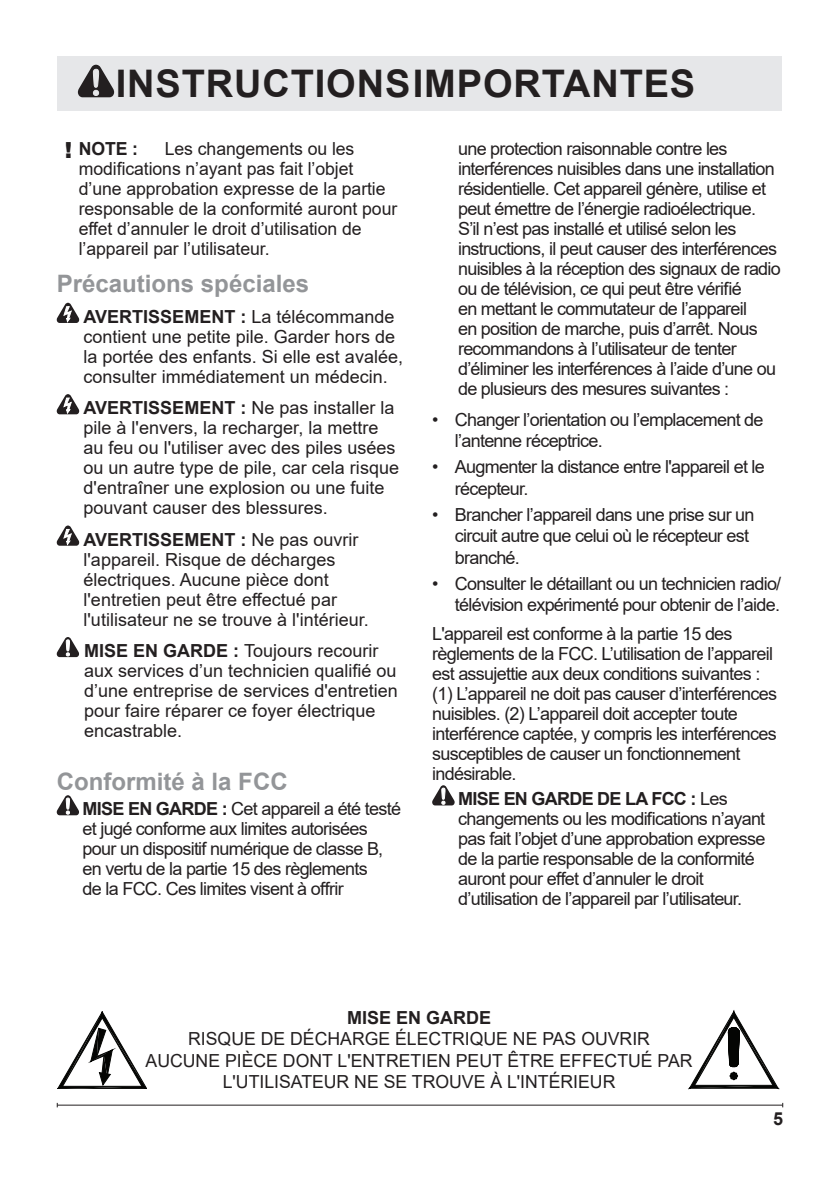
<style>
.page{position:relative;width:840px;height:1191px;background:#fff}
.page>*{position:absolute;margin:0;border:0;box-sizing:border-box;transform-origin:0 0}
.t1{font:700 38px "Arial";letter-spacing:.02em;color:#231f20}
.t2{font:700 24px "Arial";color:#939598}
.t3{font:900 22.2px "Arial";color:#231f20}
.t4{font:18px/20px "Arial";letter-spacing:-.04em;color:#231f20}
.t5{font:18px/20px "Arial";color:#231f20}
.t6{font:18px/20px "Arial";letter-spacing:-.005em;color:#231f20}
.t7{font:700 18px "Arial";color:#231f20}
.s1{font-weight:700}
</style>
<div class="page">
<hr style="left:57px;top:1104px;width:725px;height:1px;background:#231f20">
<div style="left:57px;top:57px;width:724px;height:54px;background:#e6e7e9"></div>
<svg style="left:57px;top:303px;width:22px;height:20px"></svg>
<svg style="left:57px;top:394px;width:22px;height:20px"></svg>
<svg style="left:57px;top:525px;width:22px;height:21px"></svg>
<svg style="left:57px;top:637px;width:22px;height:20px"></svg>
<svg style="left:57px;top:795px;width:22px;height:20px"></svg>
<svg style="left:78px;top:64px;width:36px;height:33px"></svg>
<svg style="left:432px;top:785px;width:22px;height:20px"></svg>
<svg style="left:57px;top:1012px;width:90px;height:77px"></svg>
<svg style="left:689px;top:1011px;width:88px;height:77px"></svg>
<h1 class="t1" style="left:116px;top:57px;width:580px">INSTRUCTIONS IMPORTANTES</h1>
<p class="t3" style="left:65px;top:134px;width:9px">!</p>
<p class="t7" style="left:79px;top:136px;width:61px">NOTE :</p>
<p class="t6" style="left:79px;top:138px;width:320px;text-indent:86px">Les changements ou les modifications n’ayant pas fait l’objet d’une approbation expresse de la partie responsable de la conformité auront pour effet d’annuler le droit d’utilisation de l’appareil par l’utilisateur.</p>
<h2 class="t2" style="left:57px;top:266px;width:254px">Précautions spéciales</h2>
<p class="t5" style="left:83px;top:306px;width:321px"><span class="s1">AVERTISSEMENT :</span> La télécommande contient une petite pile. Garder hors de la portée des enfants. Si elle est avalée, consulter immédiatement un médecin.</p>
<p class="t5" style="left:83px;top:398px;width:317px"><span class="s1">AVERTISSEMENT :</span> Ne pas installer la pile à l'envers, la recharger, la mettre au feu ou l'utiliser avec des piles usées ou un autre type de pile, car cela risque d'entraîner une explosion ou une fuite pouvant causer des blessures.</p>
<p class="t5" style="left:83px;top:529px;width:287px"><span class="s1">AVERTISSEMENT :</span> Ne pas ouvrir l'appareil. Risque de décharges électriques. Aucune pièce dont l'entretien peut être effectué par l'utilisateur ne se trouve à l'intérieur.</p>
<p class="t5" style="left:84px;top:640px;width:315px"><span class="s1">MISE EN GARDE :</span> Toujours recourir aux services d’un technicien qualifié ou d’une entreprise de services d'entretien pour faire réparer ce foyer électrique encastrable.</p>
<h2 class="t2" style="left:57px;top:764px;width:232px">Conformité à la FCC</h2>
<p class="t4" style="left:83px;top:799px;width:320px"><span class="s1">MISE EN GARDE :</span> Cet appareil a été testé et jugé conforme aux limites autorisées pour un dispositif numérique de classe B, en vertu de la partie 15 des règlements<br>de la FCC. Ces limites visent à offrir</p>
<p class="t4" style="left:458px;top:138px;width:324px">une protection raisonnable contre les interférences nuisibles dans une installation résidentielle. Cet appareil génère, utilise et peut émettre de l’énergie radioélectrique.<br>S’il n’est pas installé et utilisé selon les instructions, il peut causer des interférences nuisibles à la réception des signaux de radio ou de télévision, ce qui peut être vérifié<br>en mettant le commutateur de l’appareil<br>en position de marche, puis d’arrêt. Nous recommandons à l’utilisateur de tenter d’éliminer les interférences à l’aide d’une ou de plusieurs des mesures suivantes :</p>
<p class="t4" style="left:454px;top:408px;width:310px;line-height:21.6px;text-indent:-23px">• Changer l’orientation ou l’emplacement de l’antenne réceptrice.</p>
<p class="t4" style="left:454px;top:456px;width:311px;line-height:21.6px;text-indent:-23px">• Augmenter la distance entre l'appareil et le récepteur.</p>
<p class="t4" style="left:454px;top:503px;width:301px;line-height:21.6px;text-indent:-23px">• Brancher l’appareil dans une prise sur un circuit autre que celui où le récepteur est branché.</p>
<p class="t4" style="left:432px;top:572px;width:350px;line-height:21.6px;text-align:right">• Consulter le détaillant ou un technicien radio/ télévision expérimenté pour obtenir de l’aide.</p>
<p class="t4" style="left:432px;top:623px;width:346px">L'appareil est conforme à la partie 15 des règlements de la FCC. L’utilisation de l’appareil est assujettie aux deux conditions suivantes : (1) L’appareil ne doit pas causer d’interférences nuisibles. (2) L’appareil doit accepter toute interférence captée, y compris les interférences susceptibles de causer un fonctionnement indésirable.</p>
<p class="t4" style="left:458px;top:789px;width:308px"><span class="s1">MISE EN GARDE DE LA FCC :</span> Les changements ou les modifications n’ayant pas fait l’objet d’une approbation expresse de la partie responsable de la conformité auront pour effet d’annuler le droit d’utilisation de l’appareil par l’utilisateur.</p>
<p class="t7" style="left:347px;top:1004px;width:146px">MISE EN GARDE</p>
<p class="t5" style="left:145px;top:1028px;width:548px;line-height:21.6px;text-align:center">RISQUE DE DÉCHARGE ÉLECTRIQUE NE PAS OUVRIR<br>AUCUNE PIÈCE DONT L'ENTRETIEN PEUT ÊTRE EFFECTUÉ PAR<br>L'UTILISATEUR NE SE TROUVE À L'INTÉRIEUR</p>
<p class="t7" style="left:772px;top:1106px;width:12px">5</p>
</div>
